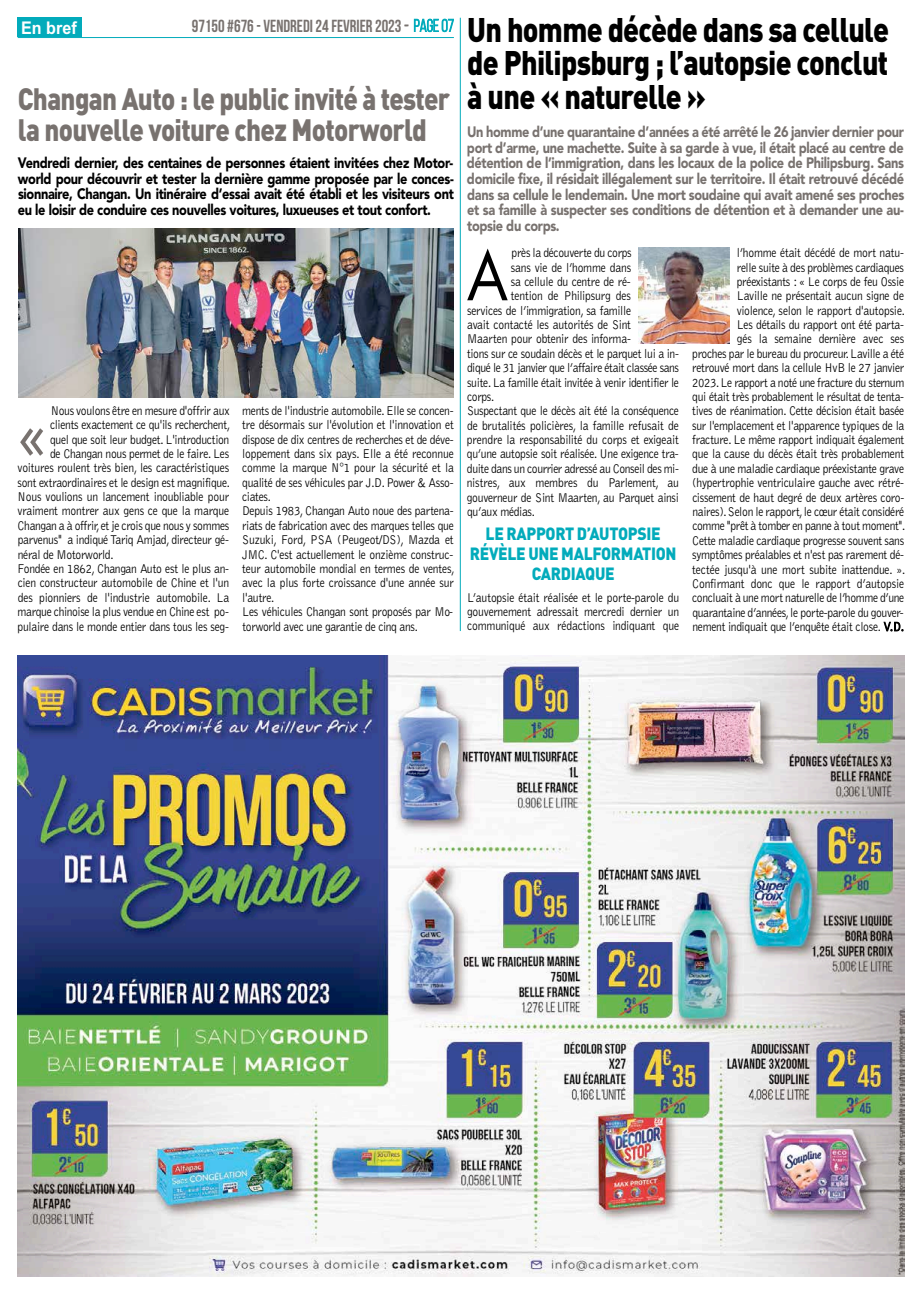
<style>
.page{position:relative;width:922px;height:1294px;background:#fff}
.page>*{position:absolute;margin:0;border:0;box-sizing:border-box;transform-origin:0 0}
.t1{font:65.5px "Futura";color:#000;scale:.9 1}
.t2{font:65.5px "Futura";color:#78726f;scale:.9 1}
.t3{font:900 33.75px "DIN Pro";letter-spacing:-.025em;color:#000;scale:.85 1}
.t4{font:900 30.5px/30.5px "DIN Pro";letter-spacing:-.025em;color:#78726f;scale:.85 1}
.t5{font:700 17.5px "Bebas Neue";color:#78726f;scale:.95 1}
.t6{font:900 17.5px/20px "DIN Pro";letter-spacing:-.02em;color:#02abbb;text-align:center;scale:.9 1}
.t7{font:700 17.5px "Arial";color:#fff;scale:.92 1}
.t8{font:900 15px/15.6px "Avenir";letter-spacing:-.025em;color:#78726f;text-align:justify;scale:.85 1}
.t9{font:900 15px/15.6px "Avenir";letter-spacing:-.025em;color:#000;text-align:justify;scale:.85 1}
.t10{font:300 13.12px/14.4px "Bell Gothic";letter-spacing:-.025em;color:#000;text-align:justify;scale:.88 1}
.s1{font-weight:400}
.s2{font-weight:400;color:#02abbb}
.s3{font-family:"DIN Pro";font-weight:900;font-size:33.75px;color:#000}
.s4{font-size:33.75px;color:#000}
</style>
<div class="page">
<img style="left:18px;top:656px;width:885px;height:620px">
<hr style="left:18px;top:37px;width:436px;height:1px;background:#02abbb">
<svg style="left:414px;top:19px;width:40px;height:13px"></svg>
<div style="left:18px;top:18px;width:64px;height:19px;background:#02abbb"></div>
<svg style="left:883px;top:622px;width:20px;height:10px"></svg>
<img style="left:638px;top:248px;width:91px;height:95px">
<img style="left:18px;top:228px;width:436px;height:170px">
<hr style="left:460px;top:18px;width:1px;height:613px;background:#02abbb">
<h3 class="t7" style="left:21px;top:16px;width:62px">En bref</h3>
<h3 class="t5" style="left:192px;top:16px;width:735px">97150 #676 - VENDREDI 24 FEVRIER 2023 <span class="s1">-</span> <span class="s2">page 07</span> <span class="s3">Un homme décède dans sa cellule</span></h3>
<h2 class="t3" style="left:467px;top:34px;width:496px">de Philipsburg ; l’autopsie conclut</h2>
<h3 class="t4" style="left:18px;top:80px;width:811px">Changan Auto : le public invité à tester <span class="s4">à une « naturelle » </span>la nouvelle voiture chez Motorworld</h3>
<p class="t8" style="left:467px;top:124px;width:516px">Un homme d’une quarantaine d’années a été arrêté le 26 janvier dernier pour port d’arme, une machette. Suite à sa garde à vue, il était placé au centre de détention de l’immigration, dans les locaux de la police de Philipsburg. Sans domicile fixe, il résidait illégalement sur le territoire. Il était retrouvé décédé dans sa cellule le lendemain. Une mort soudaine qui avait amené ses proches et sa famille à suspecter ses conditions de détention et à demander une au&shy;topsie du corps.</p>
<p class="t9" style="left:18px;top:154px;width:514px">Vendredi dernier, des centaines de personnes étaient invitées chez Motor&shy;world pour découvrir et tester la dernière gamme proposée par le conces&shy;sionnaire, Changan. Un itinéraire d’essai avait été établi et les visiteurs ont eu le loisir de conduire ces nouvelles voitures, luxueuses et tout confort.</p>
<p class="t10" style="left:51px;top:403px;width:205px">Nous voulons être en mesure d'offrir aux</p>
<p class="t10" style="left:50px;top:418px;width:206px">clients exactement ce qu'ils recherchent,</p>
<p class="t10" style="left:50px;top:432px;width:205px">quel que soit leur budget. L'introduction</p>
<p class="t10" style="left:50px;top:446px;width:205px">de Changan nous permet de le faire. Les</p>
<p class="t10" style="left:18px;top:461px;width:242px">voitures roulent très bien, les caractéristiques</p>
<p class="t10" style="left:18px;top:475px;width:243px">sont extraordinaires et le design est magnifique.</p>
<p class="t10" style="left:18px;top:490px;width:242px">Nous voulions un lancement inoubliable pour</p>
<p class="t10" style="left:18px;top:504px;width:242px">vraiment montrer aux gens ce que la marque</p>
<p class="t10" style="left:18px;top:518px;width:242px">Changan a à offrir,et je crois que nous y sommes</p>
<p class="t10" style="left:18px;top:533px;width:241px">parvenus" a indiqué Tariq Amjad, directeur gé-</p>
<p class="t10" style="left:18px;top:547px;width:110px">néral de Motorworld.</p>
<p class="t10" style="left:18px;top:561px;width:241px">Fondée en 1862, Changan Auto est le plus an-</p>
<p class="t10" style="left:18px;top:576px;width:242px">cien constructeur automobile de Chine et l'un</p>
<p class="t10" style="left:18px;top:590px;width:242px">des pionniers de l'industrie automobile. La</p>
<p class="t10" style="left:18px;top:605px;width:241px">marque chinoise la plus vendue en Chine est po-</p>
<p class="t10" style="left:18px;top:619px;width:241px">pulaire dans le monde entier dans tous les seg-</p>
<h1 class="t2" style="left:18px;top:392px;width:34px">«</h1>
<p class="t10" style="left:242px;top:403px;width:243px;text-align:left">ments de l'industrie automobile.Elle se concen&shy;tre désormais sur l'évolution et l'innovation et dispose de dix centres de recherches et de déve&shy;loppement dans six pays. Elle a été reconnue comme la marque N°1 pour la sécurité et la qualité de ses véhicules par J.D. Power &amp; Asso&shy;ciates.<br>Depuis 1983, Changan Auto noue des partena&shy;riats de fabrication avec des marques telles que Suzuki, Ford, PSA (Peugeot/DS), Mazda et JMC. C'est actuellement le onzième construc&shy;teur automobile mondial en termes de ventes, avec la plus forte croissance d'une année sur l'autre.<br>Les véhicules Changan sont proposés par Mo&shy;torworld avec une garantie de cinq ans.</p>
<h1 class="t1" style="left:466px;top:234px;width:47px">A</h1>
<p class="t10" style="left:511px;top:246px;width:138px">près la découverte du corps</p>
<p class="t10" style="left:511px;top:260px;width:138px">sans vie de l’homme dans</p>
<p class="t10" style="left:511px;top:275px;width:138px">sa cellule du centre de ré-</p>
<p class="t10" style="left:510px;top:289px;width:138px">tention de Philipsurg des</p>
<p class="t10" style="left:467px;top:303px;width:188px">services de l’immigration, sa famille</p>
<p class="t10" style="left:467px;top:318px;width:188px">avait contacté les autorités de Sint</p>
<p class="t10" style="left:467px;top:332px;width:187px">Maarten pour obtenir des informa-</p>
<p class="t10" style="left:467px;top:346px;width:242px">tions sur ce soudain décès et le parquet lui a in-</p>
<p class="t10" style="left:467px;top:361px;width:242px">diqué le 31 janvier que l’affaire était classée sans</p>
<p class="t10" style="left:467px;top:375px;width:242px">suite.La famille était invitée à venir identifier le</p>
<p class="t10" style="left:467px;top:390px;width:33px">corps.</p>
<p class="t10" style="left:467px;top:404px;width:242px">Suspectant que le décès ait été la conséquence</p>
<p class="t10" style="left:467px;top:418px;width:242px">de brutalités policières, la famille refusait de</p>
<p class="t10" style="left:467px;top:433px;width:242px">prendre la responsabilité du corps et exigeait</p>
<p class="t10" style="left:467px;top:447px;width:242px">qu’une autopsie soit réalisée. Une exigence tra-</p>
<p class="t10" style="left:467px;top:461px;width:242px">duite dans un courrier adressé au Conseil des mi-</p>
<p class="t10" style="left:467px;top:476px;width:242px">nistres, aux membres du Parlement, au</p>
<p class="t10" style="left:467px;top:490px;width:242px">gouverneur de Sint Maarten, au Parquet ainsi</p>
<p class="t10" style="left:467px;top:505px;width:79px">qu’aux médias.</p>
<h3 class="t6" style="left:469px;top:522px;width:231px">LE RAPPORT D’AUTOPSIE<br>RÉVÈLE UNE MALFORMATION<br>CARDIAQUE</h3>
<p class="t10" style="left:467px;top:590px;width:242px">L’autopsie était réalisée et le porte-parole du gouvernement adressait mercredi dernier un communiqué aux rédactions indiquant que</p>
<p class="t10" style="left:692px;top:246px;width:244px;text-align:right">l’homme était décédé de mort natu-<br>relle suite à des problèmes cardiaques préexistants : « Le corps de feu Ossie<br>Laville ne présentait aucun signe de<br>violence, selon le rapport d'autopsie.<br>Les détails du rapport ont été parta-<br>gés la semaine dernière avec ses<br>proches par le bureau du procureur.Laville a été retrouvé mort dans la cellule HvB le 27 janvier 2023.Le rapport a noté une fracture du sternum qui était très probablement le résultat de tenta&shy;tives de réanimation. Cette décision était basée sur l'emplacement et l'apparence typiques de la fracture. Le même rapport indiquait également que la cause du décès était très probablement due à une maladie cardiaque préexistante grave (hypertrophie ventriculaire gauche avec rétré&shy;cissement de haut degré de deux artères coro&shy;naires).Selon le rapport,le cœur était considéré comme "prêt à tomber en panne à tout moment".<br>Cette maladie cardiaque progresse souvent sans symptômes préalables et n'est pas rarement dé&shy;tectée jusqu'à une mort subite inattendue. ».<br>Confirmant donc que le rapport d’autopsie concluait à une mort naturelle de l’homme d’une quarantaine d’années,le porte-parole du gouver&shy;nement indiquait que l’enquête était close. V.D.</p>
</div>
